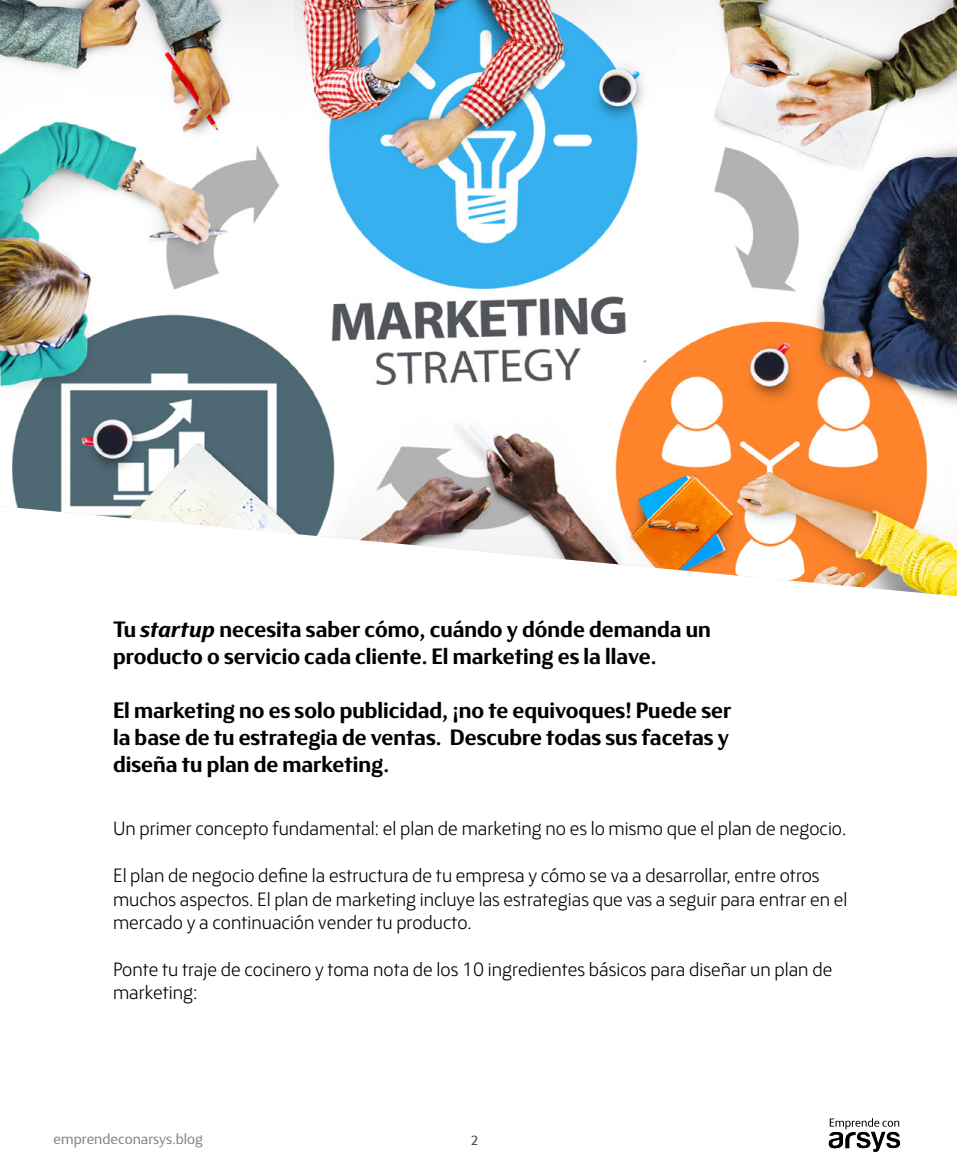
<style>
.page{position:relative;width:957px;height:1170px;background:#fff}
.page>*{position:absolute;margin:0;border:0;box-sizing:border-box;transform-origin:0 0}
.t1{font:700 22.5px/27px "FS Blake";color:#000}
.t2{font:300 19.5px/23.4px "FS Blake";color:#000}
.t3{font:14.85px "FS Blake";color:#878787}
.t4{font:13.5px "FS Blake";color:#454545}
.s1{font-style:italic}
</style>
<div class="page">
<img style="left:0;top:0;width:957px;height:596px">
<svg style="left:828px;top:1118px;width:72px;height:33px"></svg>
<p class="t1" style="left:113px;top:614px;width:599px">Tu <span class="s1">startup</span> necesita saber cómo, cuándo y dónde demanda un producto o servicio cada cliente. El marketing es la llave.</p>
<p class="t1" style="left:113px;top:695px;width:620px;text-align:justify">El marketing no es solo publicidad, ¡no te equivoques! Puede ser la base de tu estrategia de ventas. Descubre todas sus facetas y diseña tu plan de marketing.</p>
<p class="t2" style="left:113px;top:815px;width:735px">Un primer concepto fundamental: el plan de marketing no es lo mismo que el plan de negocio.</p>
<p class="t2" style="left:113px;top:862px;width:736px">El plan de negocio define la estructura de tu empresa y cómo se va a desarrollar, entre otros muchos aspectos. El plan de marketing incluye las estrategias que vas a seguir para entrar en el mercado y a continuación vender tu producto.</p>
<p class="t2" style="left:113px;top:956px;width:721px">Ponte tu traje de cocinero y toma nota de los 10 ingredientes básicos para diseñar un plan de marketing:</p>
<p class="t3" style="left:54px;top:1128px;width:151px">emprendeconarsys.blog</p>
<p class="t4" style="left:471px;top:1130px;width:9px">2</p>
</div>
